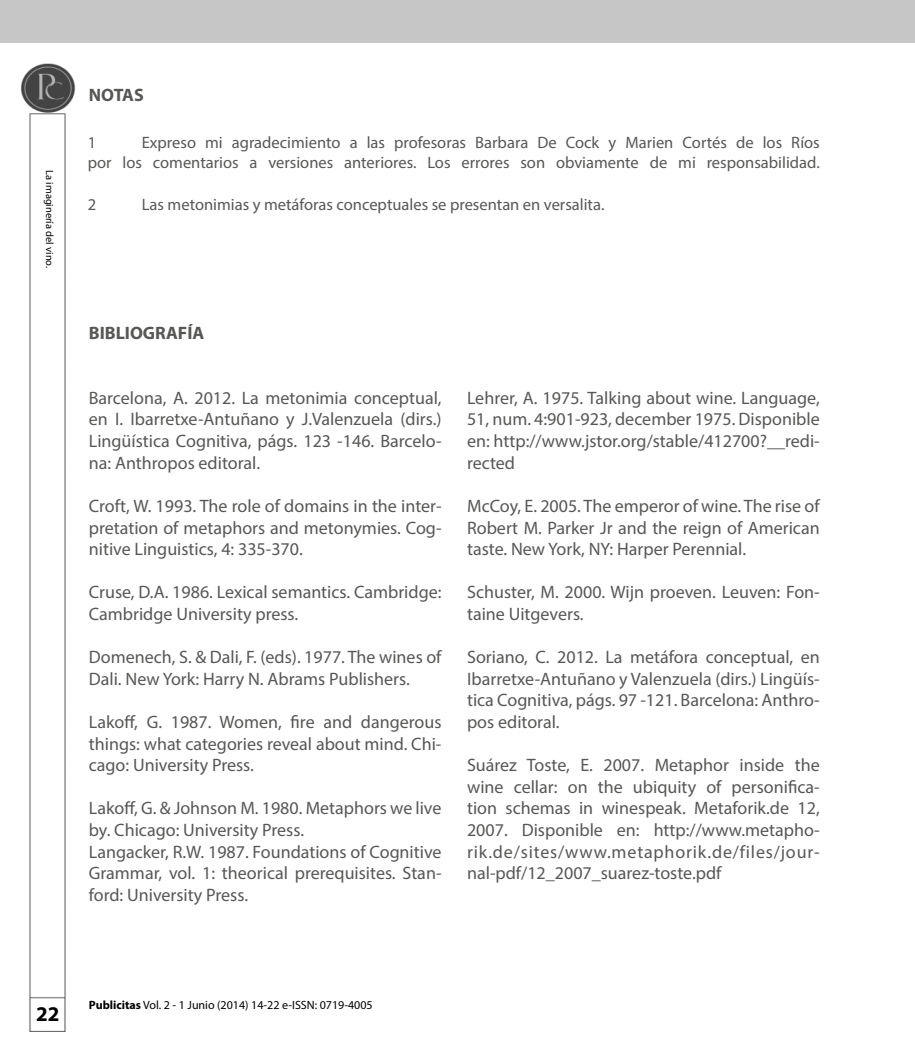
<style>
.page{position:relative;width:915px;height:1042px;background:#fff}
.page>*{position:absolute;margin:0;border:0;box-sizing:border-box;transform-origin:0 0}
.t1{font:700 21px "Myriad Pro";color:#000}
.t2{font:18px/21.6px "Myriad Pro";color:#575756;text-align:justify}
.t3{font:700 18px "Myriad Pro";color:#575756}
.t4{font:16.5px/19.8px "Myriad Pro";color:#575756;text-align:right}
.t5{font:12px "Myriad Pro";color:#000}
.t6{font:10.5px "Myriad Pro";color:#000}
.s1{font-weight:700}
</style>
<div class="page">
<img style="left:21px;top:64px;width:55px;height:967px">
<div style="left:0;top:0;width:914px;height:42px;background:#c6c6c6"></div>
<p class="t6" style="left:56px;top:170px;width:99px;rotate:90deg">La imaginería del vino.</p>
<p class="t3" style="left:89px;top:84px;width:56px">NOTAS</p>
<p class="t4" style="left:88px;top:132px;width:733px">Expreso mi agradecimiento a las profesoras Barbara De Cock y Marien Cortés de los Ríos<br>por los comentarios a versiones anteriores. Los errores son obviamente de mi responsabilidad.</p>
<p class="t4" style="left:88px;top:194px;width:10px">2</p>
<p class="t4" style="left:142px;top:194px;width:464px">Las metonimias y metáforas conceptuales se presentan en versalita.</p>
<p class="t4" style="left:88px;top:132px;width:10px">1</p>
<p class="t3" style="left:89px;top:321px;width:117px">BIBLIOGRAFÍA</p>
<p class="t2" style="left:89px;top:387px;width:354px">Barcelona, A. 2012. La metonimia conceptual, en I. Ibarretxe-Antuñano y J.Valenzuela (dirs.)<br>Lingüística Cognitiva, págs. 123 -146. Barcelo&shy;na: Anthropos editoral.</p>
<p class="t2" style="left:89px;top:495px;width:354px">Croft, W. 1993. The role of domains in the inter&shy;pretation of metaphors and metonymies. Cog&shy;nitive Linguistics, 4: 335-370.</p>
<p class="t2" style="left:89px;top:581px;width:354px">Cruse, D.A. 1986. Lexical semantics. Cambridge:<br>Cambridge University press.</p>
<p class="t2" style="left:89px;top:646px;width:354px">Domenech, S. &amp; Dali, F. (eds). 1977. The wines of<br>Dali. New York: Harry N. Abrams Publishers.</p>
<p class="t2" style="left:89px;top:711px;width:354px">Lakoff, G. 1987. Women, fire and dangerous things: what categories reveal about mind. Chi&shy;cago: University Press.</p>
<p class="t2" style="left:89px;top:797px;width:354px;text-align:left">Lakoff, G. &amp; Johnson M. 1980. Metaphors we live by. Chicago: University Press.<br>Langacker, R.W. 1987. Foundations of Cognitive Grammar, vol. 1: theorical prerequisites. Stan&shy;ford: University Press.</p>
<p class="t2" style="left:467px;top:387px;width:354px">Lehrer, A. 1975. Talking about wine. Language, 51, num. 4:901-923, december 1975. Disponible en: http://www.jstor.org/stable/412700?__redi&shy;rected</p>
<p class="t2" style="left:467px;top:495px;width:354px">McCoy, E. 2005. The emperor of wine. The rise of Robert M. Parker Jr and the reign of American taste. New York, NY: Harper Perennial.</p>
<p class="t2" style="left:467px;top:581px;width:354px">Schuster, M. 2000. Wijn proeven. Leuven: Fon&shy;taine Uitgevers.</p>
<p class="t2" style="left:467px;top:646px;width:354px">Soriano, C. 2012. La metáfora conceptual, en Ibarretxe-Antuñano y Valenzuela (dirs.) Lingüís&shy;tica Cognitiva, págs. 97 -121. Barcelona: Anthro&shy;pos editoral.</p>
<p class="t2" style="left:467px;top:754px;width:354px">Suárez Toste, E. 2007. Metaphor inside the wine cellar: on the ubiquity of personifica&shy;tion schemas in winespeak. Metaforik.de 12, 2007. Disponible en: http://www.metapho&shy;rik.de/sites/www.metaphorik.de/files/jour&shy;nal-pdf/12_2007_suarez-toste.pdf</p>
<p class="t1" style="left:36px;top:1000px;width:25px">22</p>
<p class="t5" style="left:89px;top:997px;width:285px"><span class="s1">Publicitas</span> Vol. 2 - 1 Junio (2014) 14-22 e-ISSN: 0719-4005</p>
</div>
